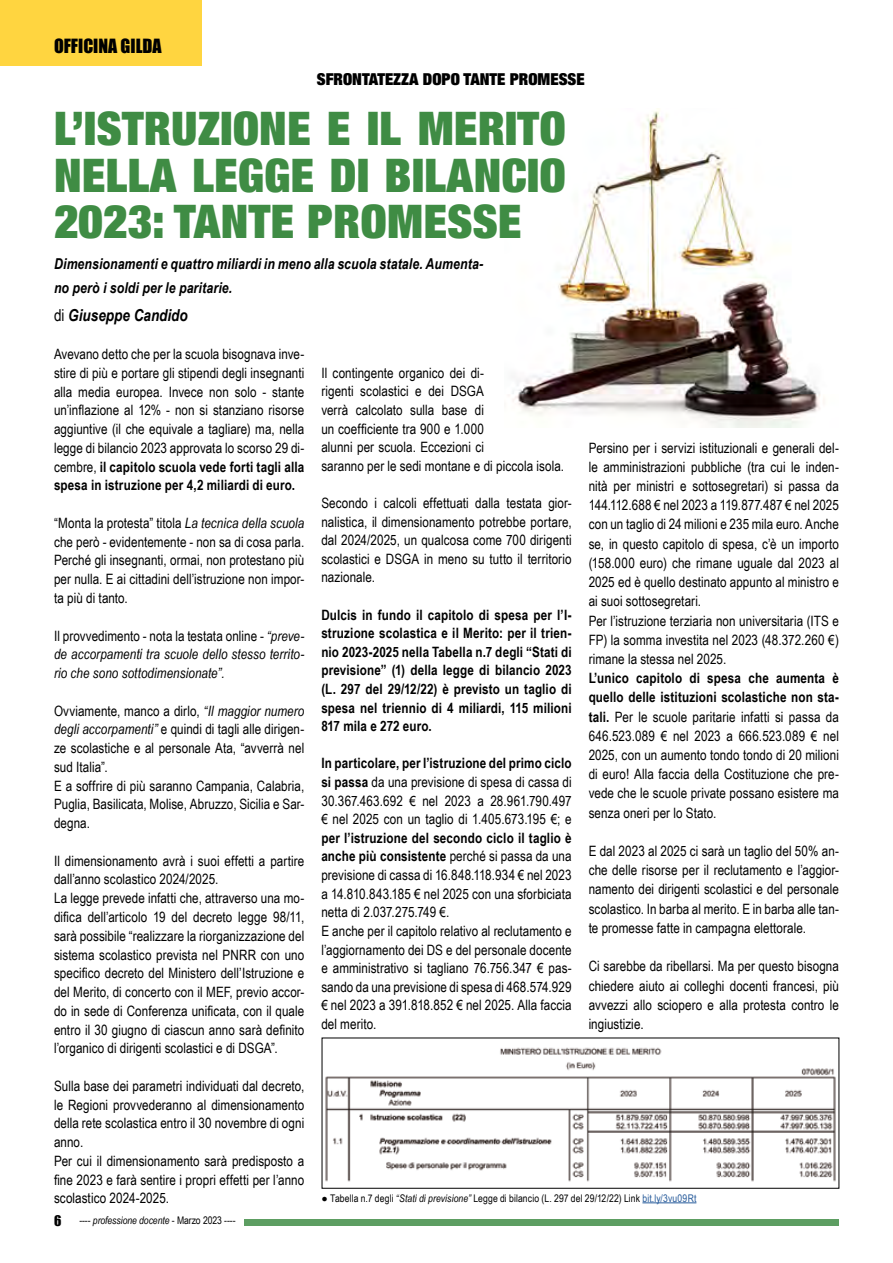
<style>
.page{position:relative;width:893px;height:1263px;background:#fff}
.page>*{position:absolute;margin:0;border:0;box-sizing:border-box;transform-origin:0 0}
.t1{font:900 expanded 46.5px/46.5px "Helvetica Neue";letter-spacing:.01em;color:#3f8c44;text-align:justify}
.t2{font:18px "Impact";color:#000}
.t3{font:900 expanded 16.5px "Helvetica Neue";color:#000}
.t4{font:italic 700 16.5px "Arial Narrow";color:#000}
.t5{font:italic 700 15px/24px "Arial Narrow";letter-spacing:.005em;color:#000}
.t6{font:14.25px/18.8px "Arial Narrow";letter-spacing:.005em;color:#000;text-align:justify}
.t7{font:700 14.25px/18.6px "Arial Narrow";letter-spacing:.01em;color:#000;text-align:justify}
.t8{font:italic 14.25px/18.8px "Arial Narrow";letter-spacing:.005em;color:#000;text-align:justify}
.t9{font:13.5px "Impact";color:#000}
.t10{font:10.5px "Arial Narrow";letter-spacing:.01em;color:#000}
.s1{font-weight:400;font-style:normal}
.s2{font-weight:700}
.s3{font-style:italic}
.s4{font-style:normal}
.s5{color:#275b9b}
</style>
<div class="page">
<div style="left:244px;top:1219px;width:595px;height:6px;background:#5d9e62"></div>
<img style="left:512px;top:108px;width:312px;height:320px">
<img style="left:325px;top:1047px;width:511px;height:135px">
<hr style="left:642px;top:1202px;width:54px;height:1px;background:#275b9b">
<div style="left:0;top:0;width:201px;height:65px;background:#ffd540"></div>
<p class="t2" style="left:54px;top:32px;width:109px">OFFICINA GILDA</p>
<p class="t3" style="left:317px;top:69px;width:269px">SFRONTATEZZA DOPO TANTE PROMESSE</p>
<p class="t1" style="left:54px;top:104px;width:513px">L’ISTRUZIONE E IL MERITO NELLA LEGGE DI BILANCIO 2023: TANTE PROMESSE</p>
<p class="t5" style="left:54px;top:251px;width:431px">Dimensionamenti e quattro miliardi in meno alla scuola statale. Aumenta&shy;no però i soldi per le paritarie.</p>
<p class="t4" style="left:54px;top:303px;width:135px"><span class="s1">di</span> Giuseppe Candido</p>
<p class="t6" style="left:54px;top:344px;width:252px">Avevano detto che per la scuola bisognava inve&shy;stire di più e portare gli stipendi degli insegnanti alla media europea. Invece non solo - stante un’inflazione al 12% - non si stanziano risorse aggiuntive (il che equivale a tagliare) ma, nella legge di bilancio 2023 approvata lo scorso 29 di&shy;cembre, <span class="s2">il capitolo scuola vede forti tagli alla spesa in istruzione per 4,2 miliardi di euro.</span></p>
<p class="t6" style="left:54px;top:513px;width:252px">“Monta la protesta” titola <span class="s3">La tecnica della scuola </span>che però - evidentemente - non sa di cosa parla.<br>Perché gli insegnanti, ormai, non protestano più per nulla. E ai cittadini dell’istruzione non impor&shy;ta più di tanto.</p>
<p class="t8" style="left:54px;top:626px;width:252px"><span class="s4">Il provvedimento - nota la testata online -</span> “preve&shy;de accorpamenti tra scuole dello stesso territo&shy;rio che sono sottodimensionate”.</p>
<p class="t6" style="left:54px;top:701px;width:252px">Ovviamente, manco a dirlo, <span class="s3">“Il maggior numero degli accorpamenti”</span> e quindi di tagli alle dirigen&shy;ze scolastiche e al personale Ata, “avverrà nel sud Italia”.</p>
<p class="t6" style="left:54px;top:776px;width:252px">E a soffrire di più saranno Campania, Calabria, Puglia, Basilicata, Molise, Abruzzo, Sicilia e Sar&shy;degna.</p>
<p class="t6" style="left:54px;top:851px;width:252px">Il dimensionamento avrà i suoi effetti a partire dall’anno scolastico 2024/2025.</p>
<p class="t6" style="left:54px;top:888px;width:252px">La legge prevede infatti che, attraverso una mo&shy;difica dell’articolo 19 del decreto legge 98/11, sarà possibile “realizzare la riorganizzazione del sistema scolastico prevista nel PNRR con uno specifico decreto del Ministero dell’Istruzione e del Merito, di concerto con il MEF, previo accor&shy;do in sede di Conferenza unificata, con il quale entro il 30 giugno di ciascun anno sarà definito l’organico di dirigenti scolastici e di DSGA”.</p>
<p class="t6" style="left:54px;top:1076px;width:252px">Sulla base dei parametri individuati dal decreto, le Regioni provvederanno al dimensionamento della rete scolastica entro il 30 novembre di ogni anno.</p>
<p class="t6" style="left:54px;top:1151px;width:252px">Per cui il dimensionamento sarà predisposto a fine 2023 e farà sentire i propri effetti per l’anno scolastico 2024-2025.</p>
<p class="t9" style="left:54px;top:1210px;width:9px">6</p>
<p class="t10" style="left:79px;top:1213px;width:158px">---- <span class="s3">professione docente</span> - Marzo 2023 ----</p>
<p class="t6" style="left:321px;top:363px;width:244px;text-align:left">Il contingente organico dei di-<br>rigenti scolastici e dei DSGA<br>verrà calcolato sulla base di<br>un coefficiente tra 900 e 1.000<br>alunni per scuola. Eccezioni ci<br>saranno per le sedi montane e di piccola isola.</p>
<p class="t6" style="left:321px;top:493px;width:252px">Secondo i calcoli effettuati dalla testata gior&shy;nalistica, il dimensionamento potrebbe portare, dal 2024/2025, un qualcosa come 700 dirigenti scolastici e DSGA in meno su tutto il territorio nazionale.</p>
<p class="t7" style="left:321px;top:604px;width:252px">Dulcis in fundo il capitolo di spesa per l’I&shy;struzione scolastica e il Merito: per il trien&shy;nio 2023-2025 nella Tabella n.7 degli “Stati di previsione” (1) della legge di bilancio 2023 (L. 297 del 29/12/22) è previsto un taglio di spesa nel triennio di 4 miliardi, 115 milioni 817 mila e 272 euro.</p>
<p class="t6" style="left:321px;top:754px;width:252px"><span class="s2">In particolare, per l’istruzione del primo ciclo si passa</span> da una previsione di spesa di cassa di 30.367.463.692 € nel 2023 a 28.961.790.497 € nel 2025 con un taglio di 1.405.673.195 €; e <span class="s2">per l’istruzione del secondo ciclo il taglio è anche più consistente</span> perché si passa da una previsione di cassa di 16.848.118.934 € nel 2023 a 14.810.843.185 € nel 2025 con una sforbiciata netta di 2.037.275.749 €.</p>
<p class="t6" style="left:321px;top:921px;width:252px">E anche per il capitolo relativo al reclutamento e l’aggiornamento dei DS e del personale docente e amministrativo si tagliano 76.756.347 € pas&shy;sando da una previsione di spesa di 468.574.929 € nel 2023 a 391.818.852 € nel 2025. Alla faccia del merito.</p>
<p class="t6" style="left:589px;top:437px;width:252px;line-height:19.2px">Persino per i servizi istituzionali e generali del&shy;le amministrazioni pubbliche (tra cui le inden&shy;nità per ministri e sottosegretari) si passa da 144.112.688 € nel 2023 a 119.877.487 € nel 2025 con un taglio di 24 milioni e 235 mila euro. Anche se, in questo capitolo di spesa, c’è un importo (158.000 euro) che rimane uguale dal 2023 al 2025 ed è quello destinato appunto al ministro e ai suoi sottosegretari.</p>
<p class="t6" style="left:589px;top:610px;width:252px;line-height:19.2px">Per l’istruzione terziaria non universitaria (ITS e FP) la somma investita nel 2023 (48.372.260 €) rimane la stessa nel 2025.</p>
<p class="t6" style="left:589px;top:668px;width:252px;line-height:19.2px"><span class="s2">L’unico capitolo di spesa che aumenta è quello delle istituzioni scolastiche non sta&shy;tali.</span> Per le scuole paritarie infatti si passa da 646.523.089 € nel 2023 a 666.523.089 € nel 2025, con un aumento tondo tondo di 20 milioni di euro! Alla faccia della Costituzione che pre&shy;vede che le scuole private possano esistere ma senza oneri per lo Stato.</p>
<p class="t6" style="left:589px;top:841px;width:252px;line-height:19.2px">E dal 2023 al 2025 ci sarà un taglio del 50% an&shy;che delle risorse per il reclutamento e l’aggior&shy;namento dei dirigenti scolastici e del personale scolastico. In barba al merito. E in barba alle tan&shy;te promesse fatte in campagna elettorale.</p>
<p class="t6" style="left:589px;top:956px;width:252px;line-height:19.2px">Ci sarebbe da ribellarsi. Ma per questo bisogna chiedere aiuto ai colleghi docenti francesi, più avvezzi allo sciopero e alla protesta contro le ingiustizie.</p>
<p class="t10" style="left:322px;top:1190px;width:376px">● Tabella n.7 degli <span class="s3">“Stati di previsione”</span> Legge di bilancio (L. 297 del 29/12/22) Link <span class="s5">bit.ly/3vu09Rt</span></p>
</div>
